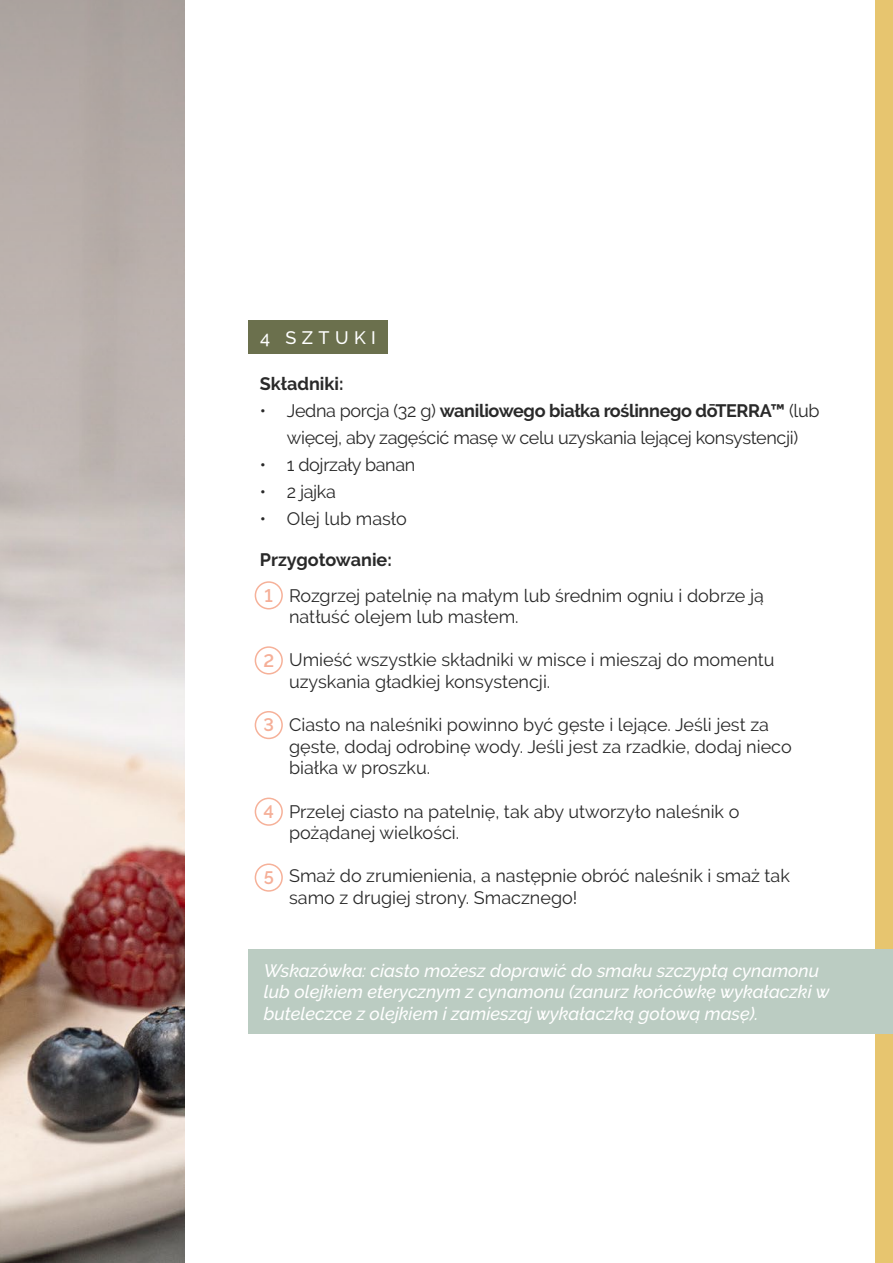
<style>
.page{position:relative;width:893px;height:1263px;background:#fff}
.page>*{position:absolute;margin:0;border:0;box-sizing:border-box;transform-origin:0 0}
.t1{font:18px/21.6px "Raleway";color:#292929}
.t2{font:italic 500 18px/21.6px "Raleway";color:#fff}
.t3{font:18px/27px "Raleway";letter-spacing:-.02em;color:#292929;text-align:center}
.t4{font:700 18px "Raleway";color:#292929}
.t5{font:500 18px "Raleway";letter-spacing:.3em;color:#fff}
.t6{font:600 18px "Raleway";color:#f5af98}
.s1{font-weight:700}
</style>
<div class="page">
<img style="left:0;top:691px;width:184px;height:572px">
<svg style="left:0;top:0;width:184px;height:691px;background:#bfb7b3"></svg>
<div style="left:876px;top:0;width:17px;height:1263px;background:#e7c56f"></div>
<div style="left:248px;top:321px;width:140px;height:33px;background:#6b704d"></div>
<div style="left:255px;top:581px;width:28px;height:28px;border:2px solid #f6b199;border-radius:50%"></div>
<div style="left:255px;top:646px;width:28px;height:28px;border:2px solid #f6b199;border-radius:50%"></div>
<div style="left:255px;top:711px;width:28px;height:28px;border:2px solid #f6b199;border-radius:50%"></div>
<div style="left:255px;top:797px;width:28px;height:29px;border:2px solid #f6b199;border-radius:50%"></div>
<div style="left:255px;top:863px;width:28px;height:29px;border:2px solid #f6b199;border-radius:50%"></div>
<div style="left:248px;top:949px;width:645px;height:85px;background:#bbccc2"></div>
<p class="t5" style="left:260px;top:327px;width:117px">4 SZTUKI</p>
<p class="t4" style="left:260px;top:374px;width:85px">Składniki:</p>
<p class="t3" style="left:260px;top:397px;width:561px">• Jedna porcja (32 g) <span class="s1">waniliowego białka roślinnego dōTERRA™</span> (lub więcej, aby zagęścić masę w celu uzyskania lejącej konsystencji)</p>
<p class="t3" style="left:260px;top:451px;width:157px">• 1 dojrzały banan</p>
<p class="t1" style="left:260px;top:481px;width:77px">• 2 jajka</p>
<p class="t1" style="left:260px;top:508px;width:148px">• Olej lub masło</p>
<p class="t4" style="left:260px;top:549px;width:133px">Przygotowanie:</p>
<p class="t6" style="left:265px;top:585px;width:10px">1</p>
<p class="t6" style="left:263px;top:650px;width:12px">2</p>
<p class="t6" style="left:263px;top:715px;width:12px">3</p>
<p class="t6" style="left:264px;top:801px;width:12px">4</p>
<p class="t6" style="left:264px;top:867px;width:12px">5</p>
<p class="t1" style="left:289px;top:584px;width:476px">Rozgrzej patelnię na małym lub średnim ogniu i dobrze ją natłuść olejem lub masłem.</p>
<p class="t1" style="left:289px;top:649px;width:487px">Umieść wszystkie składniki w misce i mieszaj do momentu uzyskania gładkiej konsystencji.</p>
<p class="t1" style="left:289px;top:714px;width:504px">Ciasto na naleśniki powinno być gęste i lejące. Jeśli jest za gęste, dodaj odrobinę wody. Jeśli jest za rzadkie, dodaj nieco białka w proszku.</p>
<p class="t1" style="left:289px;top:800px;width:452px">Przelej ciasto na patelnię, tak aby utworzyło naleśnik o pożądanej wielkości.</p>
<p class="t1" style="left:289px;top:865px;width:502px">Smaż do zrumienienia, a następnie obróć naleśnik i smaż tak samo z drugiej strony. Smacznego!</p>
<p class="t2" style="left:264px;top:959px;width:567px">Wskazówka: ciasto możesz doprawić do smaku szczyptą cynamonu lub olejkiem eterycznym z cynamonu (zanurz końcówkę wykałaczki w buteleczce z olejkiem i zamieszaj wykałaczką gotową masę).</p>
</div>
